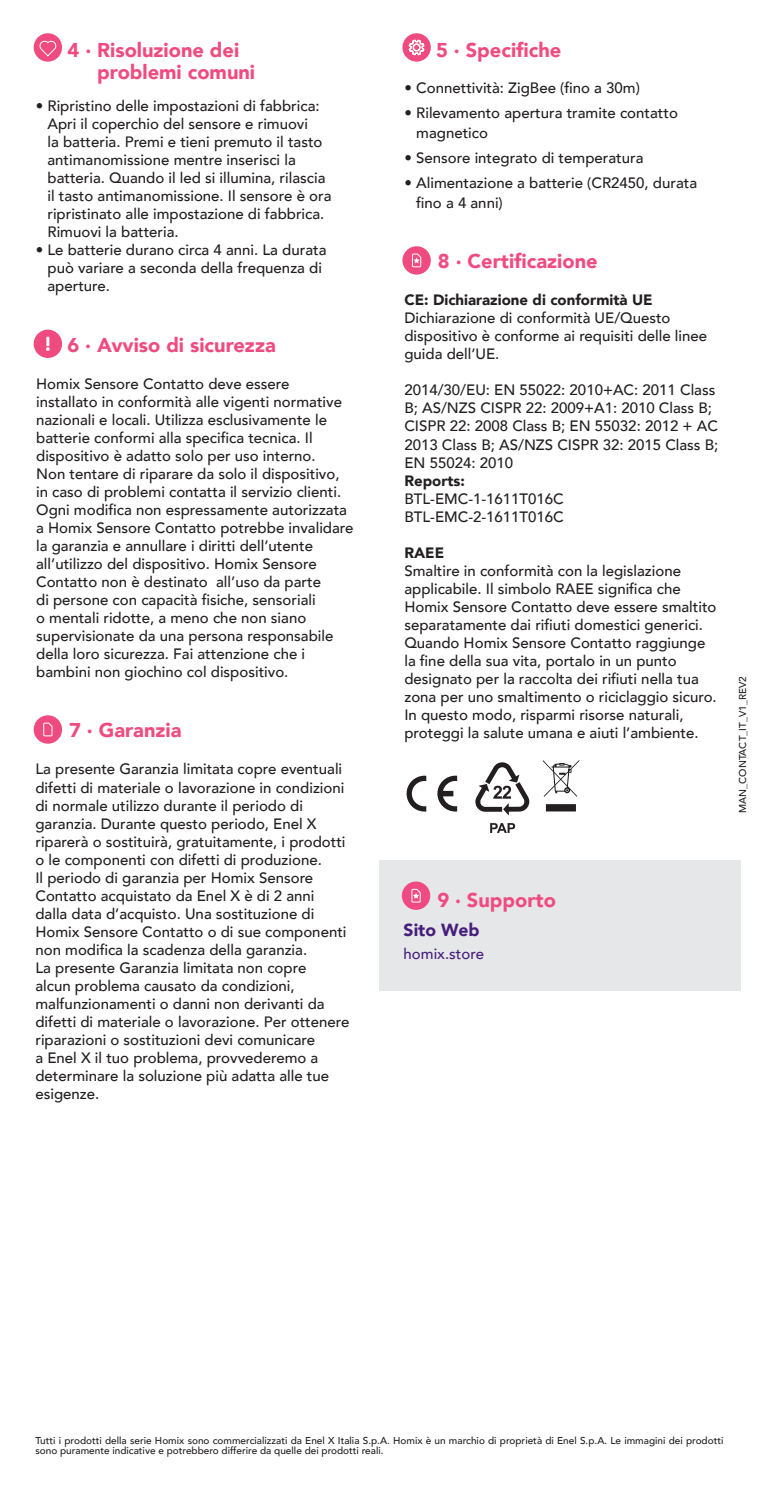
<style>
.page{position:relative;width:759px;height:1489px;background:#fff}
.page>*{position:absolute;margin:0;border:0;box-sizing:border-box;transform-origin:0 0}
.t1{font:900 20px "Avenir";color:#f04b80}
.t2{font:900 17.5px "Avenir";color:#461e7d}
.t3{font:500 15px/18px "Avenir";color:#231f20}
.t4{font:900 15px "Avenir";color:#231f20}
.t5{font:500 15px "Avenir";color:#461e7d}
.t6{font:500 10px/10px "Avenir";color:#231f20}
</style>
<div class="page">
<div style="left:379px;top:860px;width:362px;height:130px;background:#e6e7e9"></div>
<div style="left:402px;top:33px;width:28px;height:29px;background:#f04b80;border-radius:50%"></div>
<svg style="left:408px;top:39px;width:16px;height:17px"></svg>
<div style="left:412px;top:44px;width:8px;height:7px;border:1px solid #fff;border-radius:50%"></div>
<div style="left:413px;top:44px;width:7px;height:7px;border:1px solid #fff;border-radius:50%"></div>
<div style="left:34px;top:329px;width:28px;height:29px;background:#f04b80;border-radius:50%"></div>
<svg style="left:46px;top:337px;width:4px;height:14px"></svg>
<div style="left:34px;top:33px;width:28px;height:29px;background:#f04b80;border-radius:50%"></div>
<svg style="left:39px;top:40px;width:18px;height:17px"></svg>
<div style="left:34px;top:715px;width:28px;height:28px;background:#f04b80;border-radius:50%"></div>
<svg style="left:43px;top:722px;width:10px;height:14px"></svg>
<div style="left:401px;top:881px;width:29px;height:28px;background:#f04b80;border-radius:50%"></div>
<svg style="left:411px;top:888px;width:10px;height:14px"></svg>
<div style="left:402px;top:246px;width:28px;height:28px;background:#f04b80;border-radius:50%"></div>
<svg style="left:412px;top:253px;width:9px;height:14px"></svg>
<svg style="left:542px;top:760px;width:37px;height:51px"></svg>
<svg style="left:406px;top:775px;width:20px;height:36px"></svg>
<svg style="left:437px;top:775px;width:20px;height:36px"></svg>
<svg style="left:475px;top:762px;width:54px;height:53px"></svg>
<svg style="left:490px;top:823px;width:25px;height:10px"></svg>
<p class="t1" style="left:68px;top:33px;width:173px">4 · Risoluzione dei</p>
<p class="t1" style="left:97px;top:55px;width:159px">problemi comuni</p>
<p class="t3" style="left:47px;top:96px;width:285px;text-indent:-12px">• Ripristino delle impostazioni di fabbrica:<br>Apri il coperchio del sensore e rimuovi<br>la batteria. Premi e tieni premuto il tasto antimanomissione mentre inserisci la batteria. Quando il led si illumina, rilascia il tasto antimanomissione. Il sensore è ora ripristinato alle impostazione di fabbrica.<br>Rimuovi la batteria.</p>
<p class="t3" style="left:47px;top:240px;width:280px;text-indent:-12px">• Le batterie durano circa 4 anni. La durata può variare a seconda della frequenza di aperture.</p>
<p class="t1" style="left:67px;top:328px;width:210px">6 · Avviso di sicurezza</p>
<p class="t3" style="left:36px;top:374px;width:319px">Homix Sensore Contatto deve essere installato in conformità alle vigenti normative nazionali e locali. Utilizza esclusivamente le batterie conformi alla specifica tecnica. Il dispositivo è adatto solo per uso interno.<br>Non tentare di riparare da solo il dispositivo, in caso di problemi contatta il servizio clienti.<br>Ogni modifica non espressamente autorizzata a Homix Sensore Contatto potrebbe invalidare la garanzia e annullare i diritti dell’utente all’utilizzo del dispositivo. Homix Sensore Contatto non è destinato all’uso da parte<br>di persone con capacità fisiche, sensoriali<br>o mentali ridotte, a meno che non siano supervisionate da una persona responsabile della loro sicurezza. Fai attenzione che i bambini non giochino col dispositivo.</p>
<p class="t1" style="left:69px;top:713px;width:114px">7 · Garanzia</p>
<p class="t3" style="left:35px;top:759px;width:315px">La presente Garanzia limitata copre eventuali difetti di materiale o lavorazione in condizioni di normale utilizzo durante il periodo di garanzia. Durante questo periodo, Enel X riparerà o sostituirà, gratuitamente, i prodotti o le componenti con difetti di produzione.<br>Il periodo di garanzia per Homix Sensore Contatto acquistato da Enel X è di 2 anni dalla data d’acquisto. Una sostituzione di Homix Sensore Contatto o di sue componenti non modifica la scadenza della garanzia.<br>La presente Garanzia limitata non copre<br>alcun problema causato da condizioni, malfunzionamenti o danni non derivanti da difetti di materiale o lavorazione. Per ottenere riparazioni o sostituzioni devi comunicare<br>a Enel X il tuo problema, provvederemo a determinare la soluzione più adatta alle tue esigenze.</p>
<p class="t1" style="left:436px;top:33px;width:127px">5 · Specifiche</p>
<p class="t3" style="left:404px;top:78px;width:237px">• Connettività: ZigBee (fino a 30m)</p>
<p class="t3" style="left:416px;top:102px;width:263px;line-height:20px;text-indent:-12px">• Rilevamento apertura tramite contatto magnetico</p>
<p class="t3" style="left:404px;top:148px;width:240px">• Sensore integrato di temperatura</p>
<p class="t3" style="left:416px;top:172px;width:282px;line-height:20px;text-indent:-12px">• Alimentazione a batterie (CR2450, durata fino a 4 anni)</p>
<p class="t1" style="left:437px;top:244px;width:161px">8 · Certificazione</p>
<p class="t4" style="left:404px;top:287px;width:250px">CE: Dichiarazione di conformità UE</p>
<p class="t3" style="left:404px;top:308px;width:304px">Dichiarazione di conformità UE/Questo dispositivo è conforme ai requisiti delle linee guida dell’UE.</p>
<p class="t3" style="left:404px;top:380px;width:315px">2014/30/EU: EN 55022: 2010+AC: 2011 Class B; AS/NZS CISPR 22: 2009+A1: 2010 Class B; CISPR 22: 2008 Class B; EN 55032: 2012 + AC 2013 Class B; AS/NZS CISPR 32: 2015 Class B; EN 55024: 2010</p>
<p class="t4" style="left:404px;top:467px;width:62px">Reports:</p>
<p class="t3" style="left:404px;top:488px;width:161px">BTL-EMC-1-1611T016C</p>
<p class="t3" style="left:404px;top:506px;width:161px">BTL-EMC-2-1611T016C</p>
<p class="t4" style="left:404px;top:539px;width:41px">RAEE</p>
<p class="t3" style="left:404px;top:560px;width:314px">Smaltire in conformità con la legislazione applicabile. Il simbolo RAEE significa che Homix Sensore Contatto deve essere smaltito separatamente dai rifiuti domestici generici.<br>Quando Homix Sensore Contatto raggiunge la fine della sua vita, portalo in un punto designato per la raccolta dei rifiuti nella tua zona per uno smaltimento o riciclaggio sicuro.<br>In questo modo, risparmi risorse naturali, proteggi la salute umana e aiuti l’ambiente.</p>
<p class="t6" style="left:737px;top:812px;width:138px;rotate:-90deg">MAN_CONTACT_IT_V1_REV2</p>
<p class="t1" style="left:437px;top:882px;width:120px">9 · Supporto</p>
<p class="t2" style="left:403px;top:915px;width:77px">Sito Web</p>
<p class="t5" style="left:403px;top:940px;width:82px">homix.store</p>
<p class="t6" style="left:35px;top:1434px;width:689px">Tutti i prodotti della serie Homix sono commercializzati da Enel X Italia S.p.A. Homix è un marchio di proprietà di Enel S.p.A. Le immagini dei prodotti sono puramente indicative e potrebbero differire da quelle dei prodotti reali.</p>
</div>
